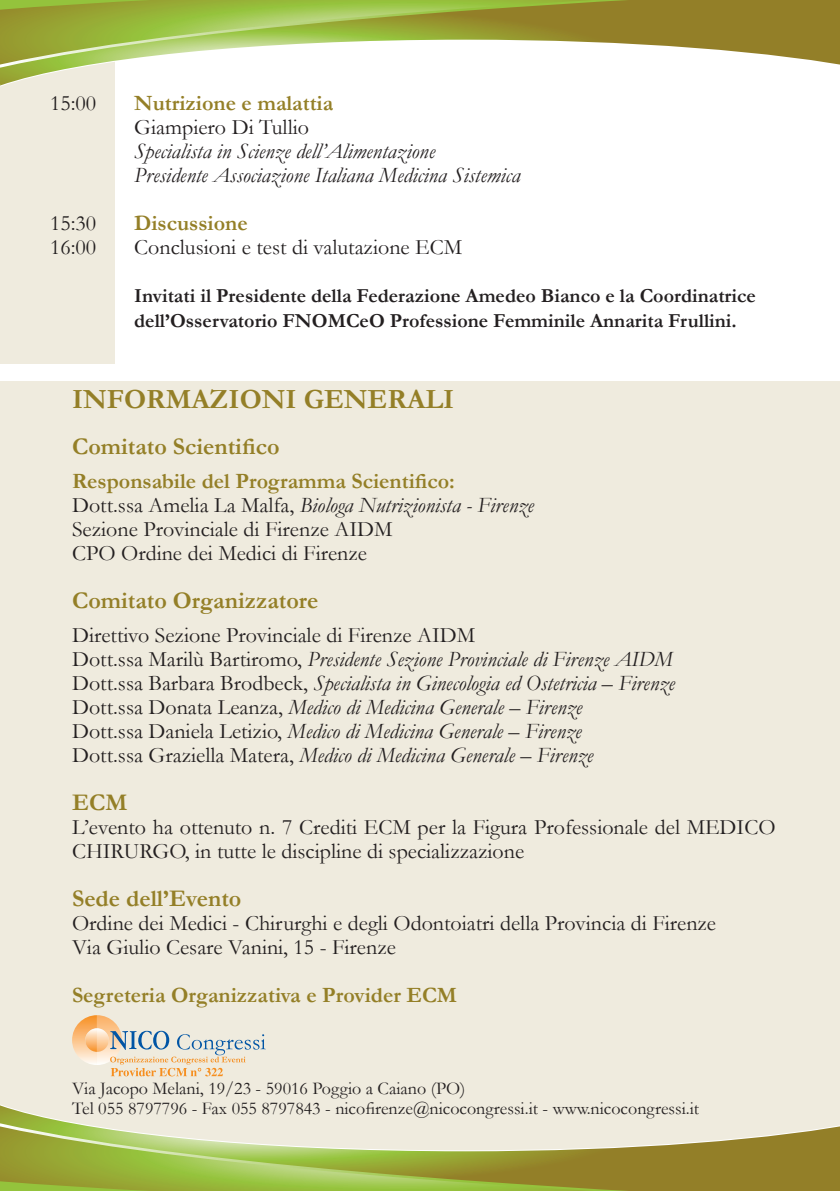
<style>
.page{position:relative;width:840px;height:1191px;background:#fff}
.page>*{position:absolute;margin:0;border:0;box-sizing:border-box;transform-origin:0 0}
.t1{font:700 28px "Garamond";color:#947f27}
.t2{font:700 24px "Garamond";color:#947f27}
.t3{font:italic 22px "Garamond";color:#231f20}
.t4{font:22px/24px "Garamond";color:#231f20}
.t5{font:700 22px "Garamond";color:#947f27}
.t6{font:700 20px "Garamond";color:#231f20}
.t7{font:18px "Garamond";color:#231f20}
.s1{font-style:normal}
</style>
<div class="page">
<div style="left:0;top:381px;width:839px;height:810px;background:#efebde"></div>
<div style="left:0;top:0;width:115px;height:364px;background:#efebde"></div>
<svg style="left:0;top:1105px;width:75px;height:18px"></svg>
<svg style="left:0;top:1123px;width:839px;height:68px"></svg>
<svg style="left:3px;top:68px;width:72px;height:18px"></svg>
<svg style="left:0;top:0;width:839px;height:68px"></svg>
<svg style="left:0;top:38px;width:3px;height:49px"></svg>
<svg style="left:72px;top:1015px;width:193px;height:61px"></svg>
<p class="t4" style="left:50px;top:91px;width:48px">15:00</p>
<p class="t5" style="left:134px;top:88px;width:200px">Nutrizione e malattia</p>
<p class="t4" style="left:134px;top:115px;width:176px">Giampiero Di Tullio</p>
<p class="t3" style="left:134px;top:137px;width:302px">Specialista in Scienze dell’Alimentazione</p>
<p class="t3" style="left:134px;top:161px;width:387px">Presidente Associazione Italiana Medicina Sistemica</p>
<p class="t4" style="left:50px;top:211px;width:48px">15:30</p>
<p class="t5" style="left:134px;top:208px;width:115px">Discussione</p>
<p class="t4" style="left:50px;top:235px;width:48px">16:00</p>
<p class="t4" style="left:134px;top:235px;width:329px">Conclusioni e test di valutazione ECM</p>
<p class="t6" style="left:134px;top:282px;width:622px">Invitati il Presidente della Federazione Amedeo Bianco e la Coordinatrice</p>
<p class="t6" style="left:134px;top:306px;width:603px">dell’Osservatorio FNOMCeO Professione Femminile Annarita Frullini.</p>
<p class="t1" style="left:72px;top:380px;width:383px">INFORMAZIONI GENERALI</p>
<p class="t2" style="left:72px;top:430px;width:209px">Comitato Scientifico</p>
<p class="t5" style="left:72px;top:466px;width:384px">Responsabile del Programma Scientifico:</p>
<p class="t3" style="left:72px;top:490px;width:463px"><span class="s1">Dott.ssa Amelia La Malfa,</span> Biologa Nutrizionista - Firenze</p>
<p class="t4" style="left:72px;top:516px;width:322px">Sezione Provinciale di Firenze AIDM</p>
<p class="t4" style="left:72px;top:540px;width:296px">CPO Ordine dei Medici di Firenze</p>
<p class="t2" style="left:72px;top:584px;width:248px">Comitato Organizzatore</p>
<p class="t4" style="left:72px;top:622px;width:404px">Direttivo Sezione Provinciale di Firenze AIDM</p>
<p class="t3" style="left:72px;top:644px;width:601px"><span class="s1">Dott.ssa Marilù Bartiromo,</span> Presidente Sezione Provinciale di Firenze AIDM</p>
<p class="t3" style="left:72px;top:668px;width:604px"><span class="s1">Dott.ssa Barbara Brodbeck,</span> Specialista in Ginecologia ed Ostetricia – Firenze</p>
<p class="t3" style="left:72px;top:692px;width:511px"><span class="s1">Dott.ssa Donata Leanza,</span> Medico di Medicina Generale – Firenze</p>
<p class="t3" style="left:72px;top:716px;width:510px"><span class="s1">Dott.ssa Daniela Letizio,</span> Medico di Medicina Generale – Firenze</p>
<p class="t3" style="left:72px;top:740px;width:522px"><span class="s1">Dott.ssa Graziella Matera,</span> Medico di Medicina Generale – Firenze</p>
<p class="t2" style="left:72px;top:786px;width:57px">ECM</p>
<p class="t4" style="left:72px;top:814px;width:704px">L’evento ha ottenuto n. 7 Crediti ECM per la Figura Professionale del MEDICO<br>CHIRURGO, in tutte le discipline di specializzazione</p>
<p class="t2" style="left:72px;top:882px;width:171px">Sede dell’Evento</p>
<p class="t4" style="left:72px;top:910px;width:645px">Ordine dei Medici - Chirurghi e degli Odontoiatri della Provincia di Firenze</p>
<p class="t4" style="left:72px;top:934px;width:325px">Via Giulio Cesare Vanini, 15 - Firenze</p>
<p class="t5" style="left:72px;top:980px;width:386px">Segreteria Organizzativa e Provider ECM</p>
<p class="t7" style="left:72px;top:1076px;width:394px">Via Jacopo Melani, 19/23 - 59016 Poggio a Caiano (PO)</p>
<p class="t7" style="left:72px;top:1096px;width:628px">Tel 055 8797796 - Fax 055 8797843 - nicofirenze@nicocongressi.it - www.nicocongressi.it</p>
</div>
